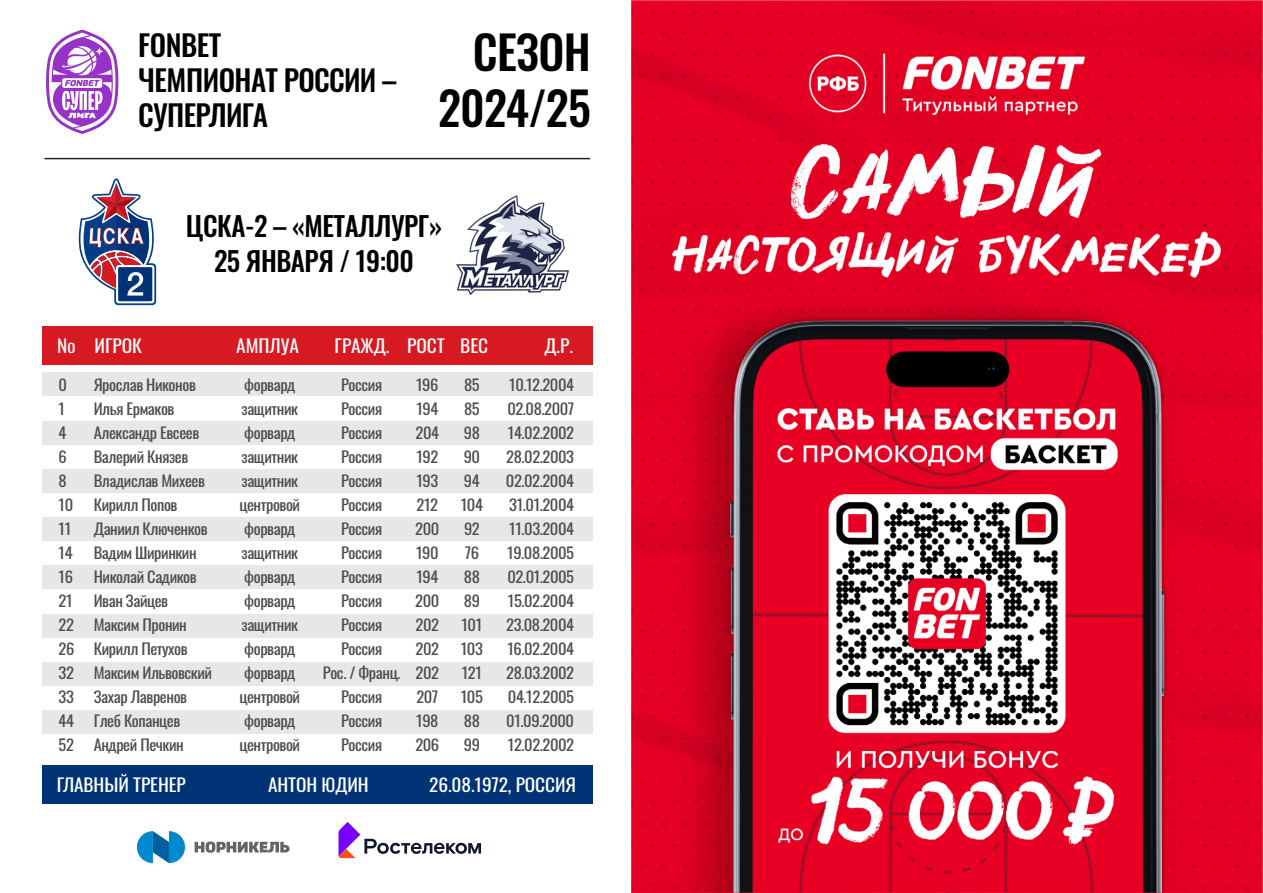
<style>
.page{position:relative;width:1263px;height:893px;background:#fff}
.page>*{position:absolute;margin:0;border:0;box-sizing:border-box;transform-origin:0 0}
.t1{font:500 46.2px/55.3px "Oswald";letter-spacing:-.015em;color:#000;text-align:right}
.t2{font:500 29.1px/35px "Oswald";letter-spacing:-.025em;color:#000}
.t3{font:500 27px/34.5px "Oswald";letter-spacing:-.015em;color:#000;text-align:center}
.t4{font:17.7px "Oswald";color:#fff;scale:1.1 1}
.t5{font:17.55px "Oswald";letter-spacing:-.005em;color:#fff;scale:1.1 1}
.t6{font:15.15px "Oswald";letter-spacing:-.025em;color:#4d4d4f;scale:1.09 1}
</style>
<div class="page">
<svg style="left:195px;top:842px;width:94px;height:11px"></svg>
<svg style="left:137px;top:831px;width:48px;height:32px"></svg>
<svg style="left:338px;top:822px;width:143px;height:36px"></svg>
<hr style="left:45px;top:158px;width:545px;height:1px;background:#231f20">
<div style="left:42px;top:326px;width:550px;height:39px;background:#d71921"></div>
<div style="left:42px;top:765px;width:550px;height:39px;background:#003375"></div>
<svg style="left:46px;top:30px;width:72px;height:104px"></svg>
<img style="left:631px;top:0;width:632px;height:893px">
<div style="left:42px;top:372px;width:550px;height:24px;background:#e6e7e8"></div>
<div style="left:42px;top:421px;width:550px;height:24px;background:#e6e7e8"></div>
<div style="left:42px;top:469px;width:550px;height:24px;background:#e6e7e8"></div>
<div style="left:42px;top:517px;width:550px;height:24px;background:#e6e7e8"></div>
<div style="left:42px;top:565px;width:550px;height:24px;background:#e6e7e8"></div>
<div style="left:42px;top:614px;width:550px;height:24px;background:#e6e7e8"></div>
<div style="left:42px;top:662px;width:550px;height:24px;background:#e6e7e8"></div>
<div style="left:42px;top:710px;width:550px;height:24px;background:#e6e7e8"></div>
<svg style="left:114px;top:263px;width:42px;height:42px"></svg>
<svg style="left:116px;top:265px;width:38px;height:38px"></svg>
<div style="left:118px;top:267px;width:34px;height:34px;background:#003375;border-radius:2px"></div>
<svg style="left:79px;top:178px;width:75px;height:118px"></svg>
<img style="left:456px;top:195px;width:112px;height:100px">
<h2 class="t2" style="left:138px;top:25px;width:260px">FONBET<br>ЧЕМПИОНАТ РОССИИ –<br>СУПЕРЛИГА</h2>
<h1 class="t1" style="left:438px;top:20px;width:154px">СЕЗОН<br>2024/25</h1>
<h3 class="t3" style="left:186px;top:206px;width:258px">ЦСКА-2 – «МЕТАЛЛУРГ»<br>25 ЯНВАРЯ / 19:00</h3>
<p class="t4" style="left:57px;top:330px;width:79px">№ ИГРОК</p>
<p class="t4" style="left:236px;top:330px;width:59px">АМПЛУА</p>
<p class="t4" style="left:335px;top:330px;width:141px">ГРАЖД. РОСТ ВЕС</p>
<p class="t4" style="left:544px;top:330px;width:28px">Д.Р.</p>
<p class="t6" style="left:59px;top:371px;width:9px">0</p>
<p class="t6" style="left:94px;top:371px;width:95px">Ярослав Никонов</p>
<p class="t6" style="left:244px;top:371px;width:49px">форвард</p>
<p class="t6" style="left:341px;top:371px;width:39px">Россия</p>
<p class="t6" style="left:416px;top:371px;width:22px">196</p>
<p class="t6" style="left:464px;top:371px;width:16px">85</p>
<p class="t6" style="left:509px;top:371px;width:61px">10.12.2004</p>
<p class="t6" style="left:59px;top:395px;width:7px">1</p>
<p class="t6" style="left:94px;top:395px;width:76px">Илья Ермаков</p>
<p class="t6" style="left:242px;top:395px;width:53px">защитник</p>
<p class="t6" style="left:341px;top:395px;width:39px">Россия</p>
<p class="t6" style="left:416px;top:395px;width:22px">194</p>
<p class="t6" style="left:464px;top:395px;width:16px">85</p>
<p class="t6" style="left:507px;top:395px;width:63px">02.08.2007</p>
<p class="t6" style="left:59px;top:419px;width:9px">4</p>
<p class="t6" style="left:94px;top:419px;width:98px">Александр Евсеев</p>
<p class="t6" style="left:244px;top:419px;width:49px">форвард</p>
<p class="t6" style="left:341px;top:419px;width:39px">Россия</p>
<p class="t6" style="left:415px;top:419px;width:23px">204</p>
<p class="t6" style="left:464px;top:419px;width:16px">98</p>
<p class="t6" style="left:508px;top:419px;width:62px">14.02.2002</p>
<p class="t6" style="left:59px;top:443px;width:9px">6</p>
<p class="t6" style="left:94px;top:443px;width:88px">Валерий Князев</p>
<p class="t6" style="left:242px;top:443px;width:53px">защитник</p>
<p class="t6" style="left:341px;top:443px;width:39px">Россия</p>
<p class="t6" style="left:416px;top:443px;width:22px">192</p>
<p class="t6" style="left:464px;top:443px;width:17px">90</p>
<p class="t6" style="left:506px;top:443px;width:64px">28.02.2003</p>
<p class="t6" style="left:59px;top:467px;width:9px">8</p>
<p class="t6" style="left:94px;top:467px;width:104px">Владислав Михеев</p>
<p class="t6" style="left:242px;top:467px;width:53px">защитник</p>
<p class="t6" style="left:341px;top:467px;width:39px">Россия</p>
<p class="t6" style="left:416px;top:467px;width:22px">193</p>
<p class="t6" style="left:464px;top:467px;width:16px">94</p>
<p class="t6" style="left:506px;top:467px;width:64px">02.02.2004</p>
<p class="t6" style="left:59px;top:491px;width:15px">10</p>
<p class="t6" style="left:94px;top:491px;width:78px">Кирилл Попов</p>
<p class="t6" style="left:239px;top:491px;width:57px">центровой</p>
<p class="t6" style="left:341px;top:491px;width:39px">Россия</p>
<p class="t6" style="left:417px;top:491px;width:21px">212</p>
<p class="t6" style="left:461px;top:491px;width:22px">104</p>
<p class="t6" style="left:509px;top:491px;width:61px">31.01.2004</p>
<p class="t6" style="left:59px;top:515px;width:13px">11</p>
<p class="t6" style="left:94px;top:515px;width:106px">Даниил Ключенков</p>
<p class="t6" style="left:244px;top:515px;width:49px">форвард</p>
<p class="t6" style="left:341px;top:515px;width:39px">Россия</p>
<p class="t6" style="left:415px;top:515px;width:24px">200</p>
<p class="t6" style="left:464px;top:515px;width:16px">92</p>
<p class="t6" style="left:509px;top:515px;width:61px">11.03.2004</p>
<p class="t6" style="left:59px;top:539px;width:14px">14</p>
<p class="t6" style="left:94px;top:539px;width:96px">Вадим Ширинкин</p>
<p class="t6" style="left:242px;top:539px;width:53px">защитник</p>
<p class="t6" style="left:341px;top:539px;width:39px">Россия</p>
<p class="t6" style="left:416px;top:539px;width:22px">190</p>
<p class="t6" style="left:465px;top:539px;width:15px">76</p>
<p class="t6" style="left:507px;top:539px;width:63px">19.08.2005</p>
<p class="t6" style="left:59px;top:563px;width:15px">16</p>
<p class="t6" style="left:94px;top:563px;width:96px">Николай Садиков</p>
<p class="t6" style="left:244px;top:563px;width:49px">форвард</p>
<p class="t6" style="left:341px;top:563px;width:39px">Россия</p>
<p class="t6" style="left:416px;top:563px;width:22px">194</p>
<p class="t6" style="left:464px;top:563px;width:16px">88</p>
<p class="t6" style="left:507px;top:563px;width:63px">02.01.2005</p>
<p class="t6" style="left:59px;top:587px;width:14px">21</p>
<p class="t6" style="left:94px;top:587px;width:70px">Иван Зайцев</p>
<p class="t6" style="left:244px;top:587px;width:49px">форвард</p>
<p class="t6" style="left:341px;top:587px;width:39px">Россия</p>
<p class="t6" style="left:415px;top:587px;width:24px">200</p>
<p class="t6" style="left:464px;top:587px;width:16px">89</p>
<p class="t6" style="left:508px;top:587px;width:62px">15.02.2004</p>
<p class="t6" style="left:59px;top:611px;width:16px">22</p>
<p class="t6" style="left:94px;top:611px;width:87px">Максим Пронин</p>
<p class="t6" style="left:242px;top:611px;width:53px">защитник</p>
<p class="t6" style="left:341px;top:611px;width:39px">Россия</p>
<p class="t6" style="left:416px;top:611px;width:23px">202</p>
<p class="t6" style="left:461px;top:611px;width:21px">101</p>
<p class="t6" style="left:506px;top:611px;width:64px">23.08.2004</p>
<p class="t6" style="left:59px;top:635px;width:16px">26</p>
<p class="t6" style="left:94px;top:635px;width:88px">Кирилл Петухов</p>
<p class="t6" style="left:244px;top:635px;width:49px">форвард</p>
<p class="t6" style="left:341px;top:635px;width:39px">Россия</p>
<p class="t6" style="left:416px;top:635px;width:23px">202</p>
<p class="t6" style="left:461px;top:635px;width:22px">103</p>
<p class="t6" style="left:507px;top:635px;width:63px">16.02.2004</p>
<p class="t6" style="left:59px;top:659px;width:16px">32</p>
<p class="t6" style="left:94px;top:659px;width:110px">Максим Ильвовский</p>
<p class="t6" style="left:244px;top:659px;width:49px">форвард</p>
<p class="t6" style="left:323px;top:659px;width:108px">Рос. / Франц. 202</p>
<p class="t6" style="left:462px;top:659px;width:20px">121</p>
<p class="t6" style="left:506px;top:659px;width:64px">28.03.2002</p>
<p class="t6" style="left:59px;top:683px;width:16px">33</p>
<p class="t6" style="left:94px;top:683px;width:87px">Захар Лавренов</p>
<p class="t6" style="left:239px;top:683px;width:57px">центровой</p>
<p class="t6" style="left:341px;top:683px;width:39px">Россия</p>
<p class="t6" style="left:416px;top:683px;width:21px">207</p>
<p class="t6" style="left:461px;top:683px;width:22px">105</p>
<p class="t6" style="left:508px;top:683px;width:62px">04.12.2005</p>
<p class="t6" style="left:59px;top:707px;width:16px">44</p>
<p class="t6" style="left:94px;top:707px;width:81px">Глеб Копанцев</p>
<p class="t6" style="left:244px;top:707px;width:49px">форвард</p>
<p class="t6" style="left:341px;top:707px;width:39px">Россия</p>
<p class="t6" style="left:416px;top:707px;width:22px">198</p>
<p class="t6" style="left:464px;top:707px;width:16px">88</p>
<p class="t6" style="left:506px;top:707px;width:64px">01.09.2000</p>
<p class="t6" style="left:59px;top:731px;width:16px">52</p>
<p class="t6" style="left:94px;top:731px;width:84px">Андрей Печкин</p>
<p class="t6" style="left:239px;top:731px;width:57px">центровой</p>
<p class="t6" style="left:341px;top:731px;width:39px">Россия</p>
<p class="t6" style="left:415px;top:731px;width:23px">206</p>
<p class="t6" style="left:464px;top:731px;width:16px">99</p>
<p class="t6" style="left:508px;top:731px;width:62px">12.02.2002</p>
<p class="t5" style="left:57px;top:769px;width:119px">ГЛАВНЫЙ ТРЕНЕР</p>
<p class="t5" style="left:268px;top:769px;width:93px">АНТОН ЮДИН</p>
<p class="t5" style="left:429px;top:769px;width:135px">26.08.1972, РОССИЯ</p>
</div>
